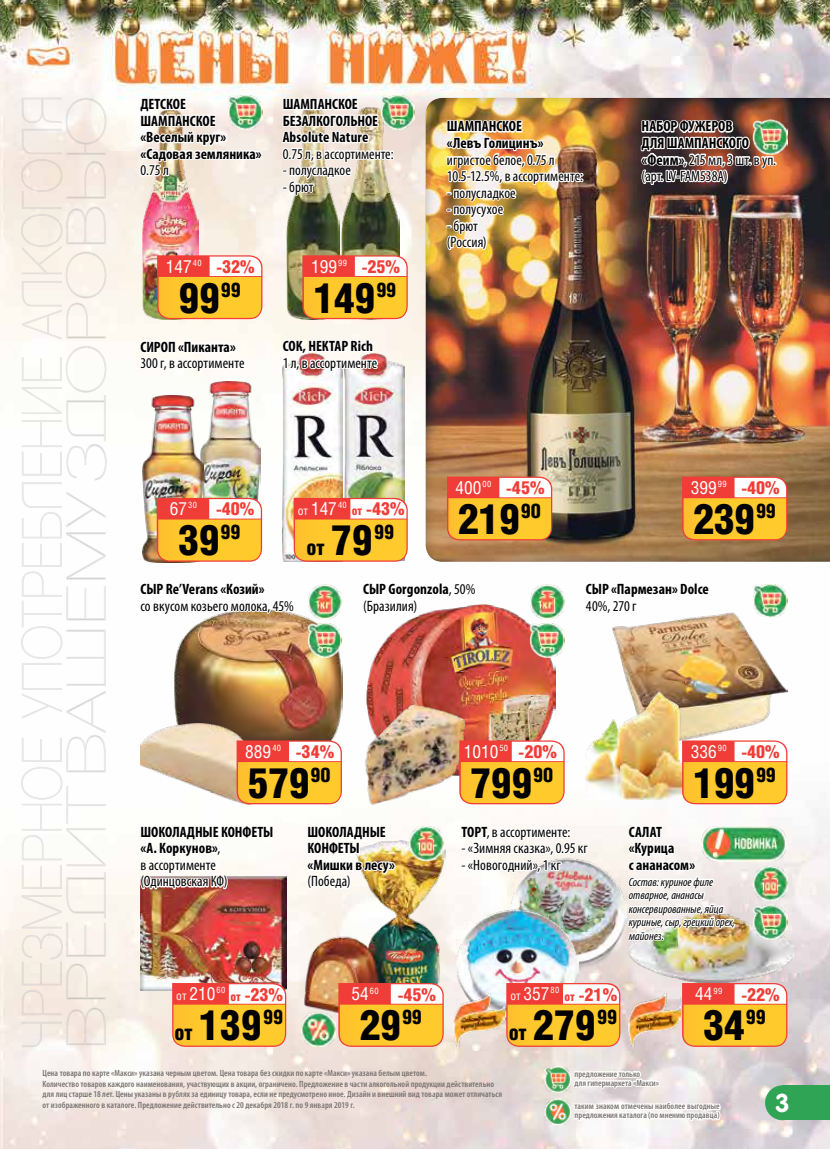
<style>
.page{position:relative;width:830px;height:1149px;background:#fff}
.page>*{position:absolute;margin:0;border:0;box-sizing:border-box;transform-origin:0 0}
.t1{font:900 42px "Helios Cond";letter-spacing:-.01em;color:#000}
.t2{font:700 25.5px "Rotonda C";color:#fff}
.t3{font:900 21px "Helios Cond";color:#000}
.t4{font:900 18px "Helios Cond";color:#f13d37}
.t5{font:18px "Helios Cond C";color:#fff}
.t6{font:700 condensed 15px/16.5px "Myriad Pro";color:#000}
.t7{font:condensed 15px/16.5px "Myriad Pro";letter-spacing:.005em;color:#000}
.t8{font:italic condensed 12px/13.5px "Myriad Pro";color:#000}
.t9{font:600 condensed 9px/10.5px "Myriad Pro";letter-spacing:.005em;color:#787370}
.s1{font-weight:400}
.s2{font-family:"Helios Cond C";font-weight:400;color:#fff}
.s3{font-family:"Helios Cond C";font-weight:400;font-size:12px;color:#fff}
.s4{font-family:"Helios Cond C";font-weight:400;font-size:12px}
.s5{font-size:12px}
.s6{font-size:12px;color:#fff}
.s7{font-size:42px}
.s8{font-weight:700}
.s9{font-family:"Helios Cond";font-weight:900;color:#f13d37}
.s10{font-size:21px}
.s11{font-size:21px;color:#fff}
</style>
<div class="page">
<img style="left:0;top:0;width:829px;height:1148px">
<div style="left:782px;top:1084px;width:47px;height:35px;background:#30a455"></div>
<svg style="left:66px;top:98px;width:40px;height:946px"></svg>
<svg style="left:21px;top:98px;width:42px;height:948px"></svg>
<img style="left:510px;top:851px;width:116px;height:121px">
<img style="left:628px;top:912px;width:165px;height:70px">
<img style="left:140px;top:902px;width:146px;height:87px">
<div style="left:412px;top:88px;width:417px;height:473px;background:#000;opacity:.3"></div>
<img style="left:302px;top:840px;width:143px;height:176px">
<svg style="left:338px;top:982px;width:105px;height:64px;background:#f9b24f"></svg>
<img style="left:408px;top:825px;width:35px;height:35px">
<img style="left:341px;top:129px;width:58px;height:126px">
<img style="left:286px;top:199px;width:53px;height:56px">
<img style="left:394px;top:95px;width:21px;height:34px">
<img style="left:456px;top:903px;width:122px;height:126px">
<img style="left:453px;top:992px;width:51px;height:54px">
<img style="left:173px;top:634px;width:169px;height:106px">
<img style="left:140px;top:723px;width:118px;height:17px">
<svg style="left:138px;top:740px;width:259px;height:162px"></svg>
<img style="left:366px;top:619px;width:189px;height:121px">
<img style="left:360px;top:702px;width:113px;height:113px">
<svg style="left:459px;top:740px;width:130px;height:141px"></svg>
<img style="left:529px;top:622px;width:35px;height:35px">
<img style="left:552px;top:583px;width:12px;height:36px">
<img style="left:344px;top:384px;width:60px;height:92px">
<img style="left:282px;top:384px;width:60px;height:92px">
<svg style="left:281px;top:255px;width:126px;height:129px"></svg>
<img style="left:200px;top:384px;width:61px;height:92px">
<img style="left:143px;top:395px;width:60px;height:81px">
<img style="left:639px;top:8px;width:137px;height:211px">
<img style="left:142px;top:178px;width:56px;height:77px">
<img style="left:138px;top:2px;width:126px;height:176px">
<svg style="left:138px;top:255px;width:124px;height:129px"></svg>
<img style="left:227px;top:95px;width:35px;height:34px">
<img style="left:606px;top:624px;width:181px;height:89px">
<svg style="left:583px;top:437px;width:204px;height:187px"></svg>
<img style="left:752px;top:583px;width:35px;height:34px">
<img style="left:585px;top:664px;width:135px;height:135px">
<img style="left:625px;top:713px;width:162px;height:248px">
<img style="left:444px;top:38px;width:139px;height:225px">
<img style="left:280px;top:16px;width:114px;height:183px">
<img style="left:752px;top:119px;width:35px;height:35px">
<img style="left:307px;top:634px;width:35px;height:23px">
<img style="left:138px;top:476px;width:414px;height:158px">
<svg style="left:172px;top:982px;width:114px;height:64px;background:#fab24f"></svg>
<svg style="left:506px;top:982px;width:281px;height:154px"></svg>
<img style="left:300px;top:1011px;width:35px;height:35px">
<h3 class="t6" style="left:140px;top:95px;width:123px">ДЕТСКОЕ<br>ШАМПАНСКОЕ «Веселый круг» «Садовая земляника»</h3>
<h3 class="t7" style="left:140px;top:162px;width:30px">0.75 л</h3>
<h3 class="t6" style="left:282px;top:95px;width:97px">ШАМПАНСКОЕ<br>БЕЗАЛКОГОЛЬНОЕ<br>Absolute Nature</h3>
<h3 class="t7" style="left:282px;top:145px;width:112px">0.75 л, в ассортименте:</h3>
<h3 class="t7" style="left:282px;top:162px;width:70px">- полусладкое</h3>
<h3 class="t7" style="left:282px;top:178px;width:32px">- брют</h3>
<h3 class="t6" style="left:446px;top:118px;width:98px">ШАМПАНСКОЕ «Левъ Голицинъ»</h3>
<h3 class="t7" style="left:446px;top:151px;width:138px">игристое белое, 0.75 л<br>10.5-12.5%, в ассортименте:</h3>
<h3 class="t7" style="left:446px;top:184px;width:70px">- полусладкое</h3>
<h3 class="t7" style="left:446px;top:200px;width:58px">- полусухое</h3>
<h3 class="t7" style="left:446px;top:217px;width:41px">- брют (Россия)</h3>
<h3 class="t6" style="left:641px;top:118px;width:136px">НАБОР ФУЖЕРОВ<br>ДЛЯ ШАМПАНСКОГО «Феим»<span class="s1">, 215 мл, 3 шт. в уп. (арт. LV-FAM538A)</span></h3>
<h3 class="t4" style="left:166px;top:256px;width:90px"><span class="s2">147</span><sup>40</sup> -32%</h3>
<h3 class="t4" style="left:311px;top:256px;width:90px"><span class="s2">199</span><sup>99</sup> -25%</h3>
<h1 class="t1" style="left:178px;top:273px;width:64px">99<sup>99</sup></h1>
<h1 class="t1" style="left:313px;top:273px;width:84px">149<sup>99</sup></h1>
<h3 class="t6" style="left:140px;top:338px;width:97px">СИРОП «Пиканта»</h3>
<h3 class="t7" style="left:140px;top:355px;width:106px">300 г, в ассортименте</h3>
<h3 class="t6" style="left:282px;top:337px;width:92px">СОК, НЕКТАР Rich</h3>
<h3 class="t7" style="left:282px;top:354px;width:96px">1 л, в ассортименте</h3>
<h3 class="t4" style="left:455px;top:477px;width:90px"><span class="s2">400</span><sup>00</sup> -45%</h3>
<h3 class="t4" style="left:690px;top:477px;width:90px"><span class="s2">399</span><sup>99</sup> -40%</h3>
<h3 class="t4" style="left:170px;top:498px;width:86px"><span class="s2">67</span><sup>30</sup> -40%</h3>
<h1 class="t1" style="left:178px;top:516px;width:64px">39<sup>99</sup></h1>
<h3 class="t4" style="left:297px;top:498px;width:108px"><span class="s3">от</span><span class="s4">.</span><span class="s2">147</span><sup>40</sup> <span class="s5">от</span><span class="s6">.</span>-43%</h3>
<h3 class="t3" style="left:306px;top:535px;width:89px">от<sup>.</sup><span class="s7">79</span><sup>99</sup></h3>
<h1 class="t1" style="left:457px;top:495px;width:85px">219<sup>90</sup></h1>
<h1 class="t1" style="left:692px;top:495px;width:84px">239<sup>99</sup></h1>
<h3 class="t6" style="left:140px;top:580px;width:126px">СЫР Re’Verans «Козий»</h3>
<h3 class="t7" style="left:140px;top:597px;width:155px">со вкусом козьего молока, 45%</h3>
<h3 class="t7" style="left:363px;top:580px;width:114px"><span class="s8">СЫР Gorgonzola</span>, 50% (Бразилия)</h3>
<h3 class="t6" style="left:585px;top:580px;width:124px">СЫР «Пармезан» Dolce</h3>
<h3 class="t7" style="left:585px;top:597px;width:52px">40%, 270 г</h3>
<h3 class="t4" style="left:245px;top:741px;width:90px"><span class="s2">889</span><sup>40</sup> -34%</h3>
<h1 class="t1" style="left:247px;top:758px;width:85px">579<sup>90</sup></h1>
<h3 class="t5" style="left:463px;top:740px;width:95px">1010<sup>50</sup> <span class="s9">-20%</span></h3>
<h1 class="t1" style="left:470px;top:758px;width:85px">799<sup>90</sup></h1>
<h3 class="t4" style="left:690px;top:741px;width:90px"><span class="s2">336</span><sup>90</sup> -40%</h3>
<h1 class="t1" style="left:692px;top:758px;width:84px">199<sup>99</sup></h1>
<h3 class="t6" style="left:140px;top:823px;width:134px">ШОКОЛАДНЫЕ КОНФЕТЫ «А. Коркунов»<span class="s1">,<br>в ассортименте (Одинцовская КФ)</span></h3>
<h3 class="t6" style="left:307px;top:823px;width:89px">ШОКОЛАДНЫЕ<br>КОНФЕТЫ «Мишки в лесу»</h3>
<h3 class="t7" style="left:307px;top:872px;width:45px">(Победа)</h3>
<h3 class="t7" style="left:461px;top:823px;width:110px"><span class="s8">ТОРТ</span>, в ассортименте:</h3>
<h3 class="t7" style="left:461px;top:839px;width:128px">- «Зимняя сказка», 0.95 кг</h3>
<h3 class="t7" style="left:461px;top:856px;width:101px">- «Новогодний», 1 кг</h3>
<h3 class="t6" style="left:628px;top:823px;width:68px">САЛАТ «Курица<br>с ананасом»</h3>
<h3 class="t8" style="left:628px;top:874px;width:107px">Состав: куриное филе отварное, ананасы консервированные, яйца куриные, сыр, грецкий орех, майонез.</h3>
<h3 class="t4" style="left:176px;top:983px;width:108px"><span class="s3">от</span><span class="s4">.</span><span class="s2">210</span><sup>60</sup> <span class="s5">от</span><span class="s6">.</span>-23%</h3>
<h3 class="t4" style="left:351px;top:983px;width:86px"><span class="s2">54</span><sup>60</sup> -45%</h3>
<h3 class="t4" style="left:510px;top:983px;width:108px"><span class="s3">от</span><span class="s4">.</span><span class="s2">357</span><sup>80</sup> <span class="s5">от</span><span class="s6">.</span>-21%</h3>
<h3 class="t4" style="left:694px;top:983px;width:86px"><span class="s2">44</span><sup>99</sup> -22%</h3>
<h1 class="t1" style="left:174px;top:1000px;width:110px"><span class="s10">от</span><span class="s11">.</span>139<sup>99</sup></h1>
<h1 class="t1" style="left:359px;top:1001px;width:64px">29<sup>99</sup></h1>
<h1 class="t1" style="left:508px;top:1000px;width:110px"><span class="s10">от</span><span class="s11">.</span>279<sup>99</sup></h1>
<h1 class="t1" style="left:703px;top:1001px;width:64px">34<sup>99</sup></h1>
<p class="t9" style="left:43px;top:1067px;width:461px">Цена товара по карте «Макси» указана черным цветом. Цена товара без скидки по карте «Макси» указана белым цветом.<br>Количество товаров каждого наименования, участвующих в акции, ограничено. Предложение в части алкогольной продукции действительно для лиц старше 18 лет. Цены указаны в рублях за единицу товара, если не предусмотрено иное. Дизайн и внешний вид товара может отличаться от изображенного в каталоге. Предложение действительно с 20 декабря 2018 г. по 9 января 2019 г.</p>
<p class="t9" style="left:574px;top:1068px;width:86px;line-height:9px">предложение только<br>для гипермаркета «Макси»</p>
<p class="t9" style="left:574px;top:1101px;width:147px;line-height:9px">таким знаком отмечены наиболее выгодные предложения каталога (по мнению продавца)</p>
<h2 class="t2" style="left:774px;top:1087px;width:16px">3</h2>
</div>
